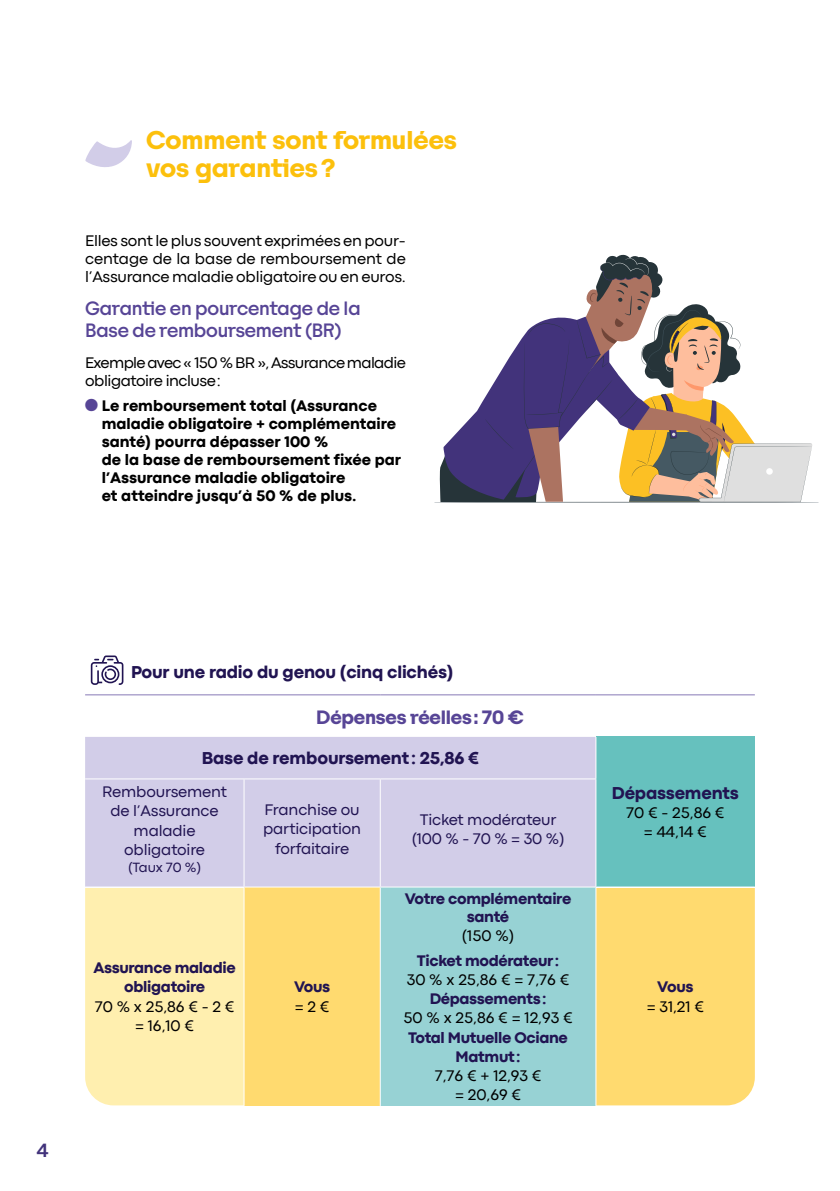
<style>
.page{position:relative;width:840px;height:1191px;background:#fff}
.page>*{position:absolute;margin:0;border:0;box-sizing:border-box;transform-origin:0 0}
.Titre_1{font:700 24px/28px "Tosh A";color:#fcc00c}
.t1{font:700 20px "Codec Pro";color:#42337b}
.Sous_titre{font:800 18px "Codec Pro";letter-spacing:-.01em;color:#211452}
.Titre_2{font:500 18px/22px "Tosh A";letter-spacing:-.01em;color:#574596}
.t2{font:700 18px "Tosh A";letter-spacing:-.01em;color:#574596}
.TEXTE_COURANT{font:16px/18px "Codec Pro";letter-spacing:-.015em;color:#000;text-align:center}
.TXT_fkeches{font:800 16px/18px "Codec Pro";color:#000}
.t3{font:800 16px/19.2px "Codec Pro";letter-spacing:-.02em;color:#211452;text-align:center}
.txt_tableau{font:16px/19.2px "Codec Pro";letter-spacing:-.01em;color:#211452;text-align:center}
.TEXTE_COURANT-2{font:16px/18px "Codec Pro";letter-spacing:-.04em;color:#000}
.txt_tableau-2{font:14px "Codec Pro";letter-spacing:-.01em;color:#211452}
.s1{font-family:"Tosh A";font-weight:700;color:#574596}
.s2{font-weight:400;color:#000}
.s3{font-weight:800;color:#211452}
</style>
<div class="page">
<svg style="left:434px;top:255px;width:384px;height:248px"></svg>
<div style="left:85px;top:888px;width:158px;height:217px;background:#ffefaf"></div>
<div style="left:596px;top:888px;width:158px;height:217px;background:#ffda6f"></div>
<div style="left:85px;top:737px;width:510px;height:149px;background:#d2cde8"></div>
<div style="left:595px;top:737px;width:159px;height:150px;background:#66c1be"></div>
<div style="left:244px;top:887px;width:136px;height:219px;background:#ffda6f"></div>
<div style="left:380px;top:887px;width:215px;height:219px;background:#97d2d4"></div>
<hr style="left:595px;top:737px;width:1px;height:41px;background:#fff">
<hr style="left:85px;top:778px;width:159px;height:1px;background:#fff">
<hr style="left:244px;top:778px;width:136px;height:1px;background:#fff">
<hr style="left:243px;top:779px;width:1px;height:107px;background:#fff">
<hr style="left:380px;top:778px;width:216px;height:1px;background:#fff">
<hr style="left:379px;top:779px;width:1px;height:107px;background:#fff">
<hr style="left:595px;top:779px;width:1px;height:107px;background:#fff">
<hr style="left:379px;top:887px;width:1px;height:219px;background:#fff">
<hr style="left:595px;top:886px;width:159px;height:1px;background:#fff">
<hr style="left:85px;top:694px;width:159px;height:1px;background:#8779b7">
<hr style="left:244px;top:694px;width:136px;height:1px;background:#8779b7">
<hr style="left:380px;top:694px;width:215px;height:1px;background:#8779b7">
<hr style="left:595px;top:694px;width:159px;height:1px;background:#8779b7">
<svg style="left:91px;top:655px;width:32px;height:30px"></svg>
<svg style="left:85px;top:140px;width:47px;height:27px"></svg>
<p class="Titre_1" style="left:146px;top:126px;width:312px">Comment sont formulées vos garanties?</p>
<p class="TEXTE_COURANT" style="left:85px;top:231px;width:322px;text-align:justify">Elles sont le plus souvent exprimées en pour&shy;centage de la base de remboursement de l’Assurance maladie obligatoire ou en euros.</p>
<p class="Titre_2" style="left:85px;top:298px;width:277px">Garantie en pourcentage de la<br>Base de remboursement (BR)</p>
<p class="TEXTE_COURANT-2" style="left:85px;top:353px;width:322px">Exemple avec « 150 % BR », Assurance maladie obligatoire incluse:</p>
<p class="TXT_fkeches" style="left:102px;top:397px;width:301px;text-indent:-17px"><span class="s1">⚫</span> Le remboursement total (Assurance maladie obligatoire + complémentaire santé) pourra dépasser 100 %<br>de la base de remboursement fixée par l’Assurance maladie obligatoire<br>et atteindre jusqu’à 50 % de plus.</p>
<p class="t1" style="left:37px;top:1138px;width:13px">4</p>
<p class="Sous_titre" style="left:131px;top:661px;width:323px">Pour une radio du genou (cinq clichés)</p>
<p class="t2" style="left:316px;top:707px;width:209px">Dépenses réelles: 70 €</p>
<p class="Sous_titre" style="left:202px;top:747px;width:279px">Base de remboursement : 25,86 €</p>
<p class="txt_tableau" style="left:102px;top:782px;width:126px">Remboursement de l’Assurance maladie obligatoire</p>
<p class="txt_tableau-2" style="left:128px;top:858px;width:75px">(Taux 70 %)</p>
<p class="t3" style="left:93px;top:958px;width:143px">Assurance maladie obligatoire<br><span class="s2">70 % x 25,86 € - 2 €</span></p>
<p class="TEXTE_COURANT" style="left:135px;top:1016px;width:61px">= 16,10 €</p>
<p class="txt_tableau" style="left:263px;top:800px;width:100px">Franchise ou participation forfaitaire</p>
<p class="txt_tableau" style="left:419px;top:809px;width:138px">Ticket modérateur</p>
<p class="txt_tableau" style="left:411px;top:829px;width:154px">(100 % - 70 % = 30 %)</p>
<p class="t3" style="left:294px;top:977px;width:38px">Vous</p>
<p class="TEXTE_COURANT" style="left:294px;top:997px;width:36px">= 2€</p>
<p class="t3" style="left:404px;top:889px;width:168px;line-height:18.6px">Votre complémentaire santé<br><span class="s2">(150 %)</span></p>
<p class="t3" style="left:416px;top:950px;width:144px">Ticket modérateur:</p>
<p class="TEXTE_COURANT" style="left:406px;top:970px;width:164px">30 % x 25,86 € = 7,76 €</p>
<p class="t3" style="left:429px;top:989px;width:118px">Dépassements:</p>
<p class="TEXTE_COURANT" style="left:403px;top:1009px;width:170px">50 % x 25,86 € = 12,93 €</p>
<p class="t3" style="left:408px;top:1027px;width:161px">Total Mutuelle Ociane<br>Matmut:</p>
<p class="TEXTE_COURANT" style="left:434px;top:1066px;width:108px">7,76 € + 12,93 €</p>
<p class="TEXTE_COURANT" style="left:455px;top:1085px;width:68px">= 20,69 €</p>
<p class="Sous_titre" style="left:611px;top:782px;width:128px">Dépassements</p>
<p class="TEXTE_COURANT" style="left:626px;top:803px;width:100px;line-height:19.2px">70 € - 25,86 € = 44,14 €</p>
<p class="TEXTE_COURANT" style="left:646px;top:977px;width:59px;line-height:19.2px"><span class="s3">Vous<br></span>= 31,21 €</p>
</div>
